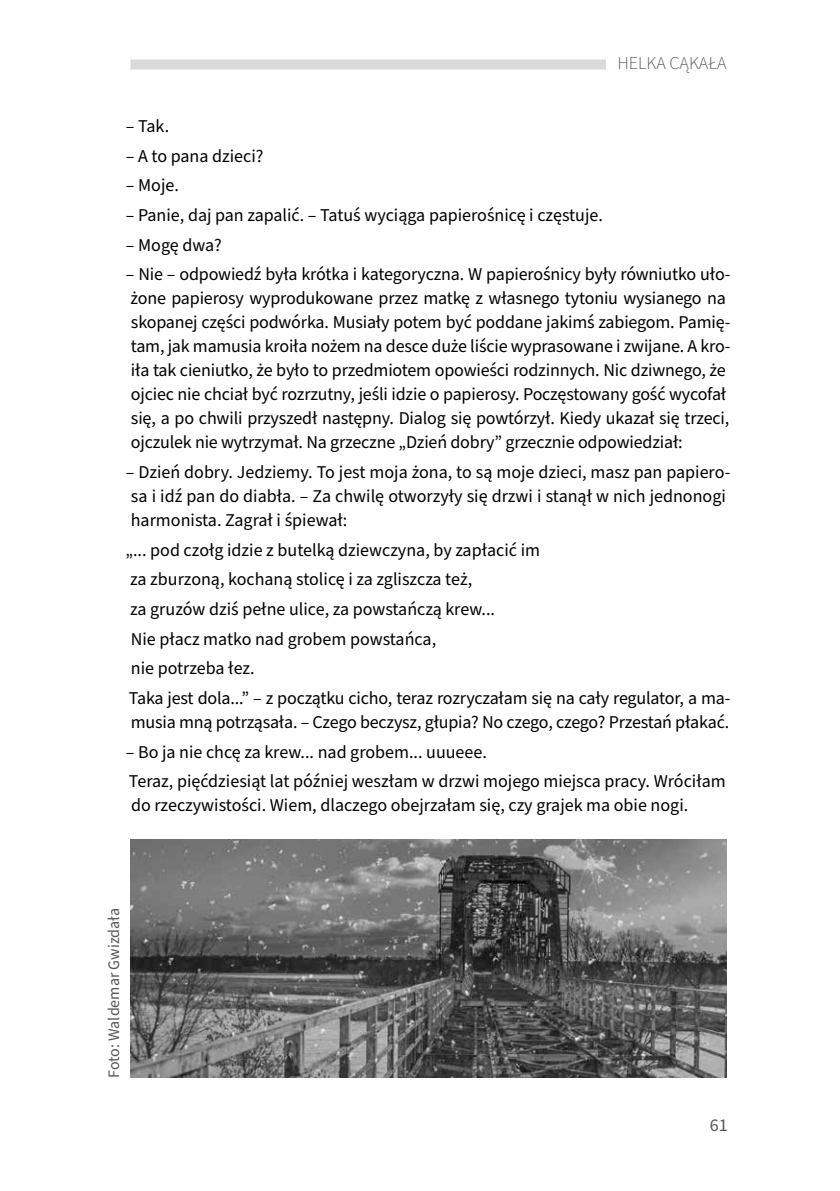
<style>
.page{position:relative;width:840px;height:1191px;background:#fff}
.page>*{position:absolute;margin:0;border:0;box-sizing:border-box;transform-origin:0 0}
.t1{font:18px/24px "Source Sans Pro";letter-spacing:-.01em;color:#000}
.t2{font:300 18px "Source Sans Pro";color:#575756}
.t3{font:18px "Source Sans Pro";color:#575756}
.t4{font:16px "Source Sans Pro";color:#575756}
</style>
<div class="page">
<div style="left:130px;top:59px;width:475px;height:10px;background:#dadada"></div>
<img style="left:130px;top:840px;width:596px;height:237px">
<p class="t2" style="left:617px;top:51px;width:110px">HELKA CĄKAŁA</p>
<p class="t1" style="left:126px;top:114px;width:45px">– Tak.</p>
<p class="t1" style="left:126px;top:144px;width:139px">– A to pana dzieci?</p>
<p class="t1" style="left:126px;top:174px;width:54px">– Moje.</p>
<p class="t1" style="left:126px;top:203px;width:478px">– Panie, daj pan zapalić. – Tatuś wyciąga papierośnicę i częstuje.</p>
<p class="t1" style="left:126px;top:233px;width:97px">– Mogę dwa?</p>
<p class="t1" style="left:126px;top:263px;width:605px">– Nie – odpowiedź była krótka i kategoryczna. W papierośnicy były równiutko uło&shy;żone papierosy wyprodukowane przez matkę z własnego tytoniu wysianego na skopanej części podwórka. Musiały potem być poddane jakimś zabiegom. Pamię&shy;tam, jak mamusia kroiła nożem na desce duże liście wyprasowane i zwijane. A kro&shy;iła tak cieniutko, że było to przedmiotem opowieści rodzinnych. Nic dziwnego, że ojciec nie chciał być rozrzutny, jeśli idzie o papierosy. Poczęstowany gość wycofał się, a po chwili przyszedł następny. Dialog się powtórzył. Kiedy ukazał się trzeci, ojczulek nie wytrzymał. Na grzeczne „Dzień dobry” grzecznie odpowiedział:</p>
<p class="t1" style="left:126px;top:460px;width:605px">– Dzień dobry. Jedziemy. To jest moja żona, to są moje dzieci, masz pan papiero&shy;sa i idź pan do diabła. – Za chwilę otworzyły się drzwi i stanął w nich jednonogi harmonista. Zagrał i śpiewał:</p>
<p class="t1" style="left:125px;top:535px;width:606px;line-height:29.6px">„... pod czołg idzie z butelką dziewczyna, by zapłacić im<br>za zburzoną, kochaną stolicę i za zgliszcza też,<br>za gruzów dziś pełne ulice, za powstańczą krew...<br>Nie płacz matko nad grobem powstańca,<br>nie potrzeba łez.<br>Taka jest dola...” – z początku cicho, teraz rozryczałam się na cały regulator, a ma-</p>
<p class="t1" style="left:131px;top:710px;width:599px">musia mną potrząsała. – Czego beczysz, głupia? No czego, czego? Przestań płakać.</p>
<p class="t1" style="left:126px;top:737px;width:601px;line-height:29.6px">– Bo ja nie chcę za krew... nad grobem... uuueee.<br>Teraz, pięćdziesiąt lat później weszłam w drzwi mojego miejsca pracy. Wróciłam</p>
<p class="t1" style="left:131px;top:794px;width:558px">do rzeczywistości. Wiem, dlaczego obejrzałam się, czy grajek ma obie nogi.</p>
<p class="t4" style="left:103px;top:1078px;width:172px;rotate:-90deg">Foto: Waldemar Gwizdała</p>
<p class="t3" style="left:709px;top:1113px;width:19px">61</p>
</div>
